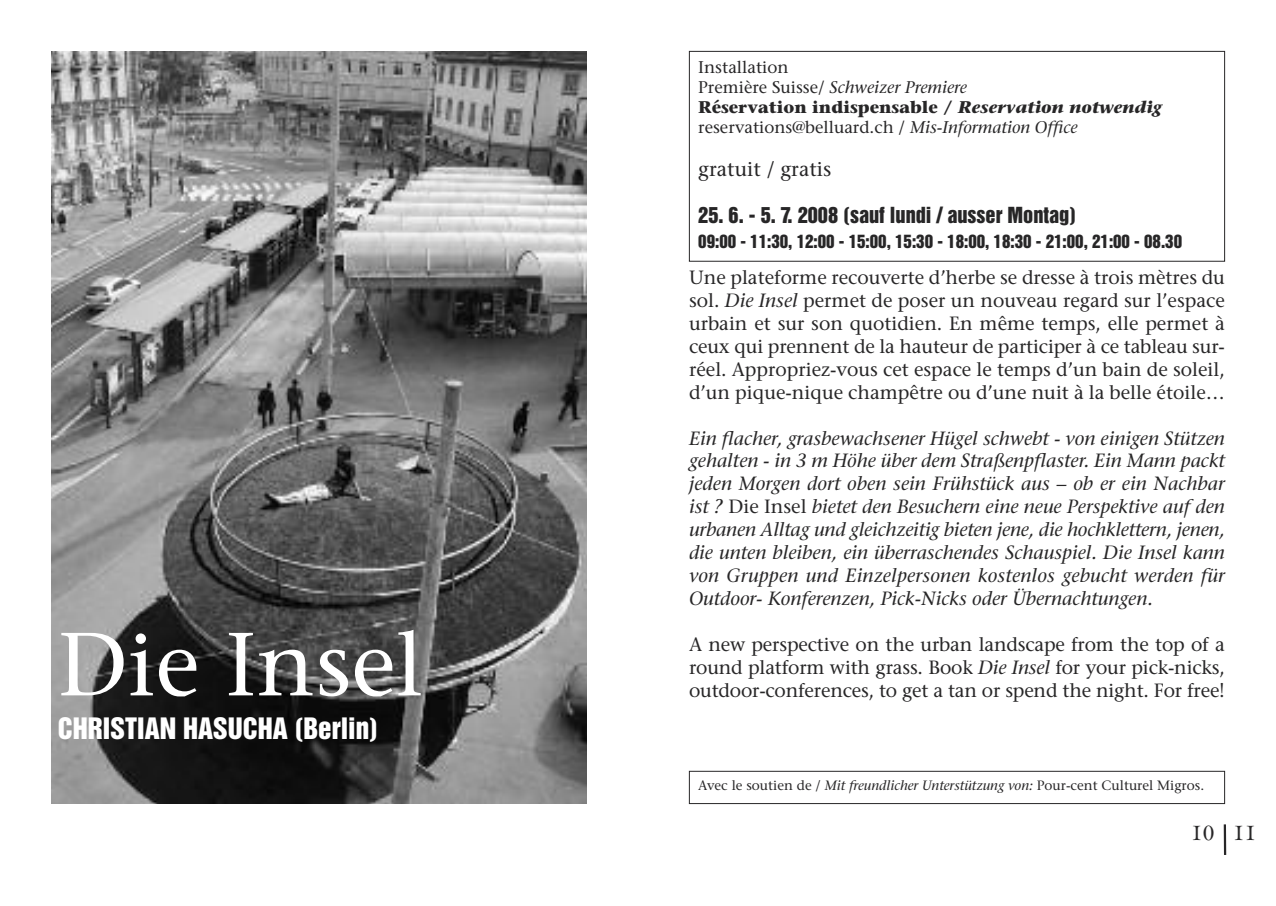
<style>
.page{position:relative;width:1276px;height:906px;background:#fff}
.page>*{position:absolute;margin:0;border:0;box-sizing:border-box;transform-origin:0 0}
.t1{font:500 89.33px "Stone Serif Std";color:#fff}
.t2{font:27px "Helvetica Inserat LT Std";color:#fff}
.t3{font:24.75px "Goudy Modern MT Std";color:#272627}
.t4{font:20.25px "Helvetica Inserat LT Std";color:#272627}
.t5{font:500 20.25px "Stone Serif Std";color:#272627}
.t6{font:500 19.12px/22.9px "Stone Serif Std";letter-spacing:-.005em;color:#272627;text-align:justify}
.t7{font:italic 500 19.12px/22.9px "Stone Serif Std";color:#272627;text-align:justify}
.t8{font:500 16.88px/20.2px "Stone Serif Std";color:#272627}
.t9{font:16.88px "Helvetica Inserat LT Std";color:#272627}
.t10{font:500 13.5px "Stone Serif Std";color:#272627}
.s1{font-style:italic}
.s2{font-weight:700}
.s3{font-weight:700;font-style:italic}
.s4{font-style:normal}
</style>
<div class="page">
<hr style="left:1223px;top:824px;width:3px;height:31px;background:#272627">
<img style="left:51px;top:51px;width:536px;height:753px">
<div style="left:689px;top:51px;width:536px;height:210px;border:1px solid #272627"></div>
<div style="left:689px;top:771px;width:536px;height:33px;border:1px solid #272627"></div>
<h1 class="t1" style="left:58px;top:629px;width:367px">Die Insel</h1>
<h2 class="t2" style="left:58px;top:717px;width:322px">CHRISTIAN HASUCHA (Berlin)</h2>
<p class="t8" style="left:698px;top:58px;width:465px">Installation<br>Première Suisse/ <span class="s1">Schweizer Premiere<br></span><span class="s2">Réservation indispensable /</span> <span class="s3">Reservation notwendig </span>reservations@belluard.ch / <span class="s1">Mis-Information Office</span></p>
<p class="t5" style="left:698px;top:161px;width:135px">gratuit / gratis</p>
<p class="t4" style="left:698px;top:207px;width:379px">25. 6. - 5. 7. 2008 (sauf lundi / ausser Montag)</p>
<p class="t9" style="left:698px;top:234px;width:485px">09:00 - 11:30, 12:00 - 15:00, 15:30 - 18:00, 18:30 - 21:00, 21:00 - 08.30</p>
<p class="t6" style="left:689px;top:268px;width:537px">Une plateforme recouverte d’herbe se dresse à trois mètres du sol. <span class="s1">Die Insel</span> permet de poser un nouveau regard sur l’espace urbain et sur son quotidien. En même temps, elle permet à ceux qui prennent de la hauteur de participer à ce tableau sur&shy;réel. Appropriez-vous cet espace le temps d’un bain de soleil, d’un pique-nique champêtre ou d’une nuit à la belle étoile…</p>
<p class="t7" style="left:689px;top:428px;width:537px">Ein flacher, grasbewachsener Hügel schwebt - von einigen Stützen gehalten - in 3 m Höhe über dem Straßenpflaster. Ein Mann packt jeden Morgen dort oben sein Frühstück aus – ob er ein Nachbar ist ? <span class="s4">Die Insel</span> bietet den Besuchern eine neue Perspektive auf den urbanen Alltag und gleichzeitig bieten jene, die hochklettern, jenen, die unten bleiben, ein überraschendes Schauspiel. Die Insel kann von Gruppen und Einzelpersonen kostenlos gebucht werden für Outdoor- Konferenzen, Pick-Nicks oder Übernachtungen.</p>
<p class="t6" style="left:689px;top:635px;width:537px">A new perspective on the urban landscape from the top of a round platform with grass. Book <span class="s1">Die Insel</span> for your pick-nicks, outdoor-conferences, to get a tan or spend the night. For free!</p>
<p class="t10" style="left:698px;top:780px;width:507px">Avec le soutien de / <span class="s1">Mit freundlicher Unterstützung von:</span> Pour-cent Culturel Migros.</p>
<p class="t3" style="left:1191px;top:824px;width:67px">10 11</p>
</div>
